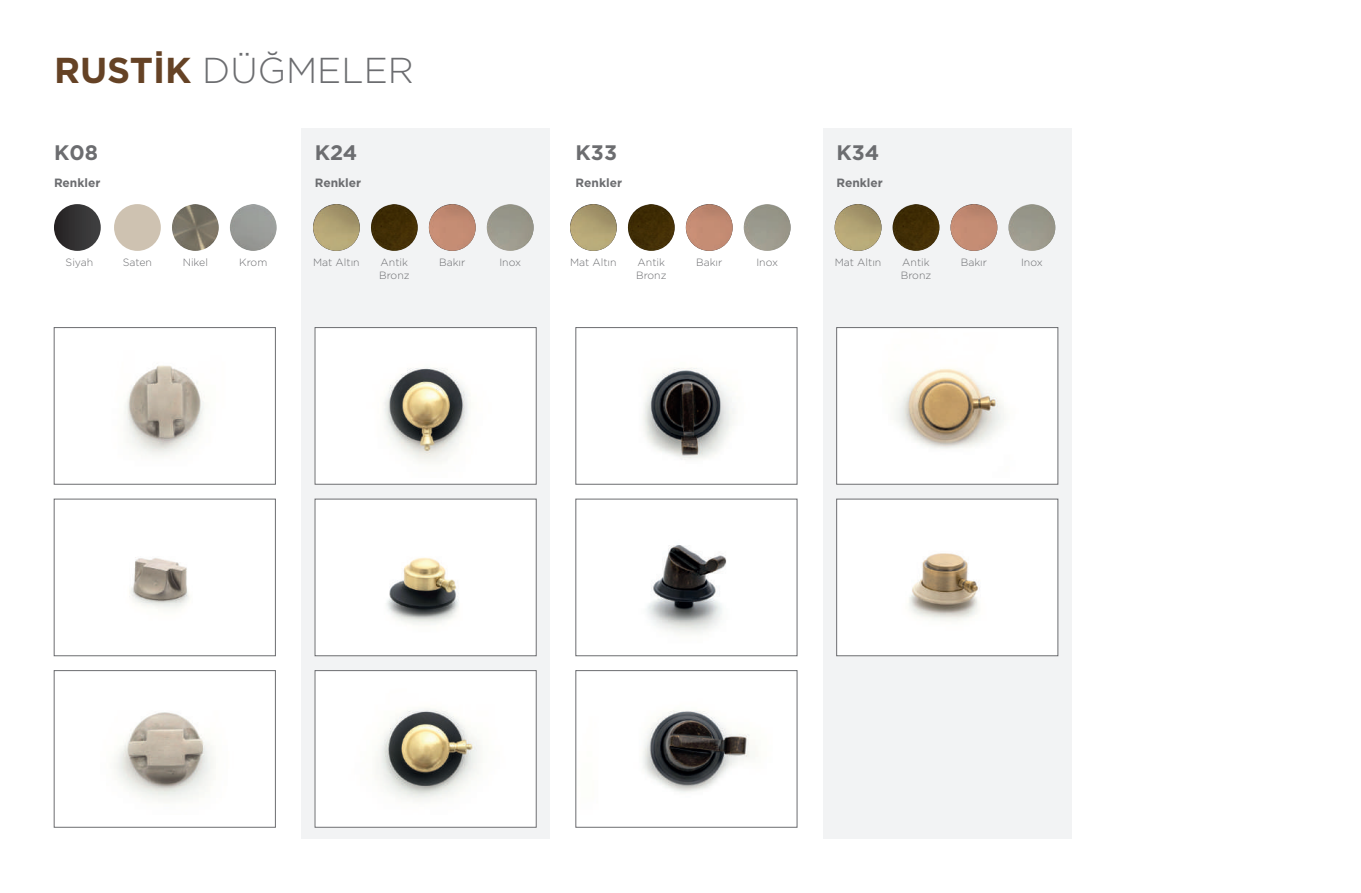
<style>
.page{position:relative;width:1361px;height:893px;background:#fff}
.page>*{position:absolute;margin:0;border:0;box-sizing:border-box;transform-origin:0 0}
.t1{font:300 36px "Gotham";color:#6c6d70}
.t2{font:700 21px "Gotham";color:#6c6d70}
.t3{font:700 12px "Gotham";color:#6c6d70}
.t4{font:300 10.5px/13.5px "Gotham";color:#6c6d70}
.s1{font-weight:700;color:#654225}
</style>
<div class="page">
<div style="left:301px;top:129px;width:249px;height:710px;background:#f2f3f4"></div>
<div style="left:823px;top:129px;width:248px;height:710px;background:#f2f3f4"></div>
<img style="left:124px;top:365px;width:81px;height:91px">
<div style="left:54px;top:327px;width:222px;height:157px;border:1px solid #6c6d70"></div>
<img style="left:317px;top:329px;width:217px;height:153px">
<img style="left:643px;top:368px;width:92px;height:92px">
<div style="left:575px;top:327px;width:222px;height:157px;border:1px solid #6c6d70"></div>
<img style="left:838px;top:329px;width:218px;height:153px">
<div style="left:836px;top:327px;width:222px;height:157px;border:1px solid #6c6d70"></div>
<img style="left:129px;top:557px;width:60px;height:52px">
<div style="left:54px;top:499px;width:222px;height:157px;border:1px solid #6c6d70"></div>
<img style="left:317px;top:501px;width:217px;height:153px">
<div style="left:315px;top:499px;width:221px;height:157px;border:1px solid #6c6d70"></div>
<img style="left:647px;top:545px;width:80px;height:88px">
<div style="left:575px;top:499px;width:222px;height:157px;border:1px solid #6c6d70"></div>
<img style="left:838px;top:501px;width:218px;height:153px">
<div style="left:836px;top:499px;width:222px;height:157px;border:1px solid #6c6d70"></div>
<img style="left:115px;top:712px;width:99px;height:89px">
<div style="left:54px;top:670px;width:222px;height:157px;border:1px solid #6c6d70"></div>
<img style="left:317px;top:672px;width:217px;height:153px">
<img style="left:643px;top:710px;width:107px;height:82px">
<div style="left:575px;top:670px;width:222px;height:157px;border:1px solid #6c6d70"></div>
<div style="left:54px;top:204px;width:47px;height:47px;background:linear-gradient(to right,#242122,#444546);border-radius:23px"></div>
<div style="left:114px;top:204px;width:47px;height:47px;background:#cec2b1;border-radius:50%"></div>
<img style="left:313px;top:204px;width:47px;height:47px;border-radius:23px">
<img style="left:371px;top:204px;width:47px;height:47px;border-radius:23px">
<img style="left:429px;top:204px;width:47px;height:47px;border-radius:23px">
<img style="left:487px;top:204px;width:46px;height:47px;border-radius:23px">
<img style="left:570px;top:204px;width:47px;height:47px;border-radius:23px">
<img style="left:628px;top:204px;width:47px;height:47px;border-radius:23px">
<img style="left:686px;top:204px;width:46px;height:47px;border-radius:23px">
<img style="left:744px;top:204px;width:46px;height:47px;border-radius:23px">
<img style="left:834px;top:204px;width:47px;height:47px;border-radius:23px">
<img style="left:892px;top:204px;width:47px;height:47px;border-radius:23px">
<img style="left:950px;top:204px;width:47px;height:47px;border-radius:23px">
<img style="left:1008px;top:204px;width:47px;height:47px;border-radius:23px">
<img style="left:172px;top:204px;width:47px;height:47px;border-radius:23px">
<img style="left:230px;top:204px;width:47px;height:47px;border-radius:23px">
<h1 class="t1" style="left:54px;top:47px;width:361px"><span class="s1">RUSTİK</span> DÜĞMELER</h1>
<h2 class="t2" style="left:54px;top:139px;width:45px">K08</h2>
<p class="t3" style="left:54px;top:175px;width:48px">Renkler</p>
<h2 class="t2" style="left:315px;top:139px;width:44px">K24</h2>
<p class="t3" style="left:315px;top:175px;width:48px">Renkler</p>
<h2 class="t2" style="left:575px;top:139px;width:43px">K33</h2>
<p class="t3" style="left:575px;top:175px;width:48px">Renkler</p>
<h2 class="t2" style="left:836px;top:139px;width:44px">K34</h2>
<p class="t3" style="left:836px;top:175px;width:48px">Renkler</p>
<p class="t4" style="left:66px;top:255px;width:29px">Siyah</p>
<p class="t4" style="left:123px;top:255px;width:31px">Saten</p>
<p class="t4" style="left:183px;top:255px;width:27px">Nikel</p>
<p class="t4" style="left:239px;top:255px;width:30px">Krom</p>
<p class="t4" style="left:313px;top:255px;width:48px">Mat Altın</p>
<p class="t4" style="left:379px;top:255px;width:32px">Antik<br>Bronz</p>
<p class="t4" style="left:439px;top:255px;width:28px">Bakır</p>
<p class="t4" style="left:499px;top:255px;width:23px">Inox</p>
<p class="t4" style="left:570px;top:255px;width:48px">Mat Altın</p>
<p class="t4" style="left:636px;top:255px;width:32px">Antik<br>Bronz</p>
<p class="t4" style="left:696px;top:255px;width:28px">Bakır</p>
<p class="t4" style="left:756px;top:255px;width:23px">Inox</p>
<p class="t4" style="left:835px;top:255px;width:48px">Mat Altın</p>
<p class="t4" style="left:901px;top:255px;width:32px">Antik<br>Bronz</p>
<p class="t4" style="left:961px;top:255px;width:28px">Bakır</p>
<p class="t4" style="left:1021px;top:255px;width:23px">Inox</p>
</div>
